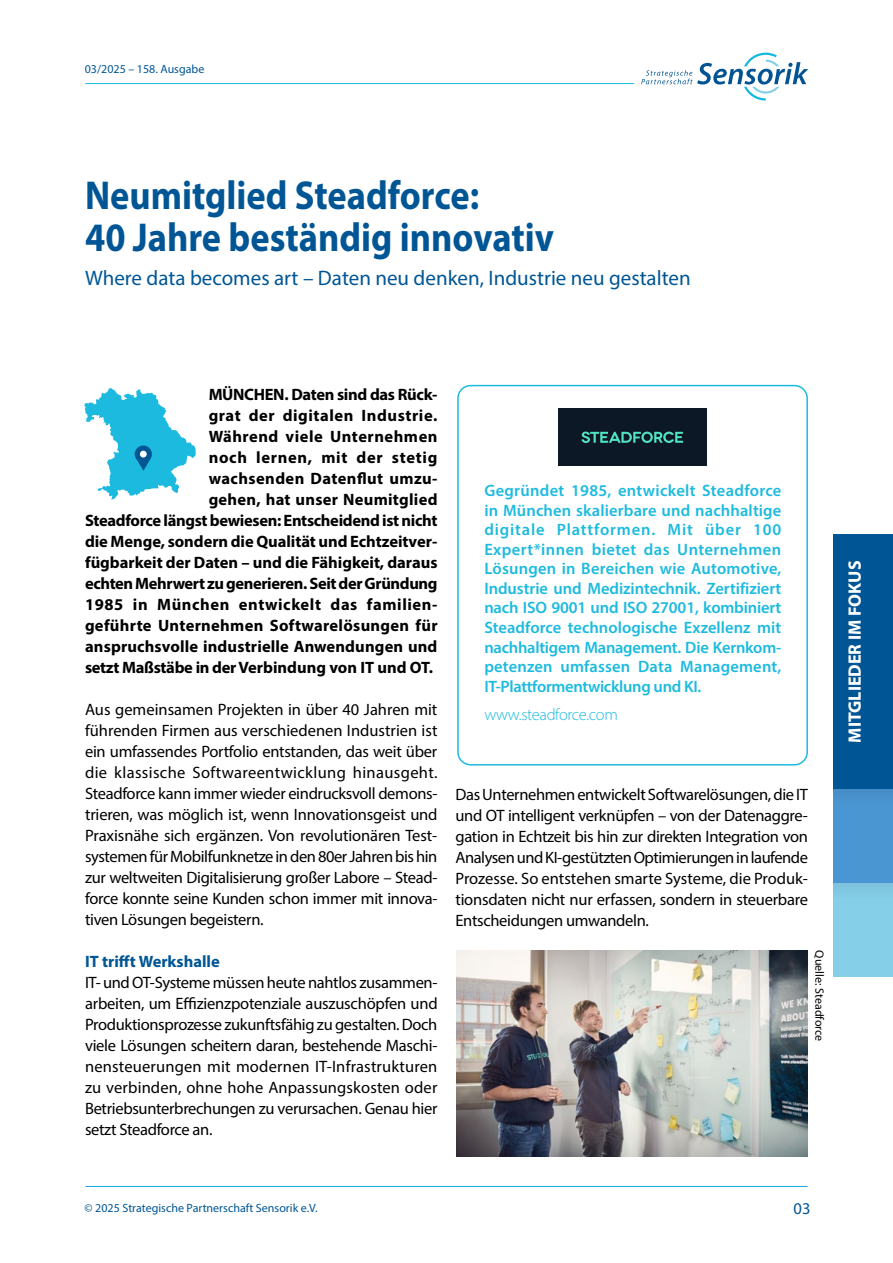
<style>
.page{position:relative;width:893px;height:1263px;background:#fff}
.page>*{position:absolute;margin:0;border:0;box-sizing:border-box;transform-origin:0 0}
.t1{font:700 40.5px "Myriad Pro";color:#005695;scale:.9 1}
.t2{font:21px "Myriad Pro";color:#005695}
.t3{font:700 18px "Myriad Pro";color:#fff}
.Fließtext{font:16.5px/21px "Myriad Pro";letter-spacing:-.02em;color:#000;text-align:justify}
.Fließtext-2{font:700 16.5px/21px "Myriad Pro";letter-spacing:.005em;color:#000;text-align:right}
.Box_Mitglied{font:600 16.5px/19.5px "Myriad Pro";letter-spacing:-.02em;color:#1dbadf;text-align:justify}
.Headline_Fließtext{font:700 16.5px "Myriad Pro";color:#005695}
.t4{font:300 16.5px "Myriad Pro";letter-spacing:-.02em;color:#1dbadf}
.t5{font:16.5px "Myriad Pro";color:#005695}
.t6{font:12px "Myriad Pro";color:#005695}
.Bildunterschrift{font:12px "Myriad Pro";color:#000}
</style>
<div class="page">
<hr style="left:86px;top:83px;width:548px;height:1px;background:#1dbadf">
<svg style="left:641px;top:53px;width:167px;height:48px"></svg>
<hr style="left:86px;top:1186px;width:721px;height:1px;background:#16a8de">
<div style="left:457px;top:385px;width:351px;height:380px;border:2px solid #1dbadf;border-radius:13px"></div>
<img style="left:457px;top:950px;width:351px;height:206px">
<svg style="left:84px;top:388px;width:112px;height:111px"></svg>
<div style="left:140px;top:451px;width:7px;height:6px;background:#fff;border-radius:50%"></div>
<div style="left:833px;top:534px;width:60px;height:255px;background:#005695"></div>
<div style="left:833px;top:789px;width:60px;height:94px;background:#4a96d2"></div>
<div style="left:833px;top:883px;width:60px;height:93px;background:#85cfe8"></div>
<div style="left:558px;top:409px;width:149px;height:57px;background:#0d1826"></div>
<svg style="left:581px;top:432px;width:102px;height:11px"></svg>
<p class="t6" style="left:85px;top:62px;width:121px">03/2025 – 158. Ausgabe</p>
<p class="t1" style="left:85px;top:169px;width:439px">Neumitglied Steadforce:</p>
<p class="t1" style="left:85px;top:211px;width:522px">40 Jahre beständig innovativ</p>
<p class="t2" style="left:85px;top:265px;width:607px">Where data becomes art – Daten neu denken, Industrie neu gestalten</p>
<p class="Fließtext-2" style="left:85px;top:384px;width:354px">MÜNCHEN. Daten sind das Rück-<br>grat der digitalen Industrie.<br>Während viele Unternehmen<br>noch lernen, mit der stetig<br>wachsenden Datenflut umzu-<br>gehen, hat unser Neumitglied<br>Steadforce längst bewiesen: Entscheidend ist nicht die Menge, sondern die Qualität und Echtzeitver&shy;fügbarkeit der Daten – und die Fähigkeit, daraus echten Mehrwert zu generieren. Seit der Gründung 1985 in München entwickelt das familien&shy;geführte Unternehmen Softwarelösungen für anspruchsvolle industrielle Anwendungen und setzt Maßstäbe in der Verbindung von IT und OT.</p>
<p class="Fließtext" style="left:85px;top:699px;width:354px">Aus gemeinsamen Projekten in über 40 Jahren mit führenden Firmen aus verschiedenen Industrien ist ein umfassendes Portfolio entstanden, das weit über die klassische Softwareentwicklung hinausgeht.<br>Steadforce kann immer wieder eindrucksvoll demons&shy;trieren, was möglich ist, wenn Innovationsgeist und Praxisnähe sich ergänzen. Von revolutionären Test&shy;systemen für Mobilfunknetze in den 80er Jahren bis hin zur weltweiten Digitalisierung großer Labore – Stead&shy;force konnte seine Kunden schon immer mit innova&shy;tiven Lösungen begeistern.</p>
<p class="Headline_Fließtext" style="left:85px;top:951px;width:136px">IT trifft Werkshalle</p>
<p class="Fließtext" style="left:85px;top:972px;width:354px">IT- und OT-Systeme müssen heute nahtlos zusammen&shy;arbeiten, um Effizienzpotenziale auszuschöpfen und Produktionsprozesse zukunftsfähig zu gestalten. Doch viele Lösungen scheitern daran, bestehende Maschi&shy;nensteuerungen mit modernen IT-Infrastrukturen zu verbinden, ohne hohe Anpassungskosten oder Betriebsunterbrechungen zu verursachen. Genau hier setzt Steadforce an.</p>
<p class="Box_Mitglied" style="left:484px;top:481px;width:299px">Gegründet 1985, entwickelt Steadforce in München skalierbare und nachhaltige digitale Plattformen. Mit über 100<br>Expert*innen bietet das Unternehmen Lösungen in Bereichen wie Automotive, Industrie und Medizintechnik. Zertifiziert nach ISO 9001 und ISO 27001, kombiniert Steadforce technologische Exzellenz mit nachhaltigem Management. Die Kernkom&shy;petenzen umfassen Data Management, IT-Plattformentwicklung und KI.</p>
<p class="t4" style="left:484px;top:704px;width:135px">www.steadforce.com</p>
<p class="Fließtext" style="left:455px;top:783px;width:354px">Das Unternehmen entwickelt Softwarelösungen, die IT und OT intelligent verknüpfen – von der Datenaggre&shy;gation in Echtzeit bis hin zur direkten Integration von Analysen und KI-gestützten Optimierungen in laufende Prozesse. So entstehen smarte Systeme, die Produk&shy;tionsdaten nicht nur erfassen, sondern in steuerbare Entscheidungen umwandeln.</p>
<p class="Bildunterschrift" style="left:827px;top:950px;width:93px;rotate:90deg">Quelle: Steadforce</p>
<p class="t3" style="left:843px;top:743px;width:183px;rotate:-90deg">MITGLIEDER IM FOKUS</p>
<p class="t6" style="left:85px;top:1201px;width:235px">© 2025 Strategische Partnerschaft Sensorik e.V.</p>
<p class="t5" style="left:793px;top:1198px;width:18px">03</p>
</div>
